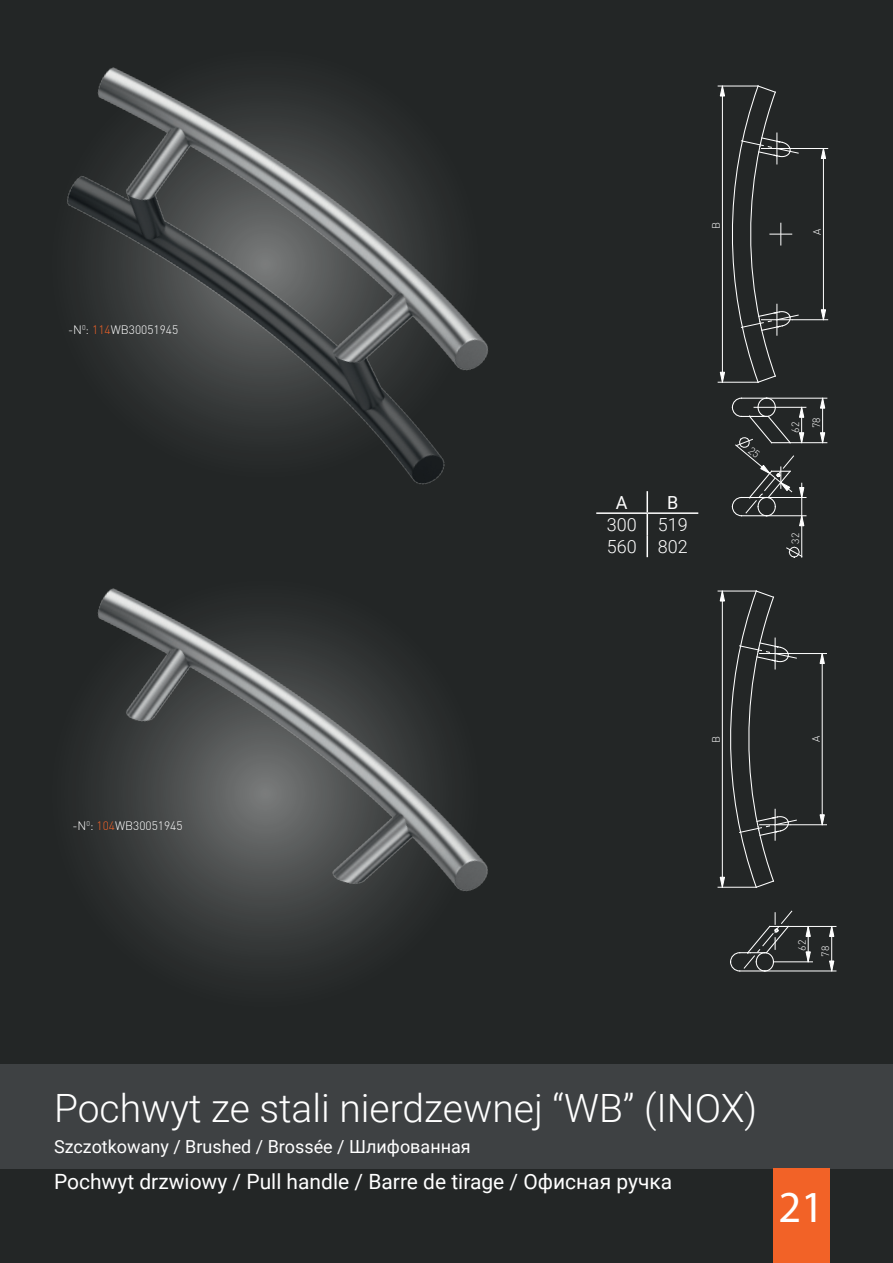
<style>
.page{position:relative;width:893px;height:1263px;background:#232626}
.page>*{position:absolute;margin:0;border:0;box-sizing:border-box;transform-origin:0 0}
.t1{font:44.4px "Myriad Pro";color:#fff}
.t2{font:300 39px "Roboto";color:#fff}
.t3{font:21px "Roboto";color:#fff}
.t4{font:18px "Roboto";color:#fff}
.t5{font:300 18px "Roboto";color:#fff}
.t6{font:12px "DIN Light PL";color:#fff}
.t7{font:10.5px "DIN Light PL";color:#fff}
.s1{color:#f26227}
</style>
<div class="page">
<div style="left:0;top:1064px;width:893px;height:104px;background:#3e4143"></div>
<div style="left:773px;top:1168px;width:57px;height:95px;background:#f26227"></div>
<img style="left:67px;top:67px;width:652px;height:293px">
<img style="left:0;top:360px;width:754px;height:809px">
<hr style="left:646px;top:491px;width:2px;height:21px;background:#fff">
<hr style="left:646px;top:514px;width:2px;height:21px;background:#fff">
<hr style="left:646px;top:535px;width:2px;height:22px;background:#fff">
<hr style="left:596px;top:512px;width:51px;height:2px;background:#fff">
<hr style="left:647px;top:512px;width:51px;height:2px;background:#fff">
<svg style="left:729px;top:910px;width:64px;height:62px"></svg>
<svg style="left:820px;top:149px;width:6px;height:10px"></svg>
<svg style="left:820px;top:309px;width:6px;height:10px"></svg>
<svg style="left:719px;top:85px;width:80px;height:299px"></svg>
<svg style="left:820px;top:432px;width:5px;height:10px"></svg>
<svg style="left:820px;top:397px;width:5px;height:12px"></svg>
<svg style="left:819px;top:814px;width:6px;height:10px"></svg>
<svg style="left:819px;top:654px;width:6px;height:10px"></svg>
<svg style="left:719px;top:590px;width:78px;height:298px"></svg>
<svg style="left:786px;top:547px;width:16px;height:11px"></svg>
<svg style="left:829px;top:927px;width:6px;height:10px"></svg>
<svg style="left:829px;top:960px;width:6px;height:11px"></svg>
<svg style="left:805px;top:927px;width:6px;height:10px"></svg>
<svg style="left:805px;top:951px;width:6px;height:10px"></svg>
<hr style="left:718px;top:382px;width:40px;height:1px;background:#fff">
<hr style="left:793px;top:319px;width:35px;height:1px;background:#fff">
<hr style="left:722px;top:86px;width:1px;height:296px;background:#fff">
<hr style="left:823px;top:148px;width:1px;height:172px;background:#fff">
<hr style="left:793px;top:148px;width:35px;height:1px;background:#fff">
<hr style="left:718px;top:86px;width:40px;height:1px;background:#fff">
<hr style="left:767px;top:515px;width:39px;height:1px;background:#fff">
<hr style="left:767px;top:497px;width:39px;height:1px;background:#fff">
<hr style="left:790px;top:442px;width:37px;height:1px;background:#fff">
<hr style="left:801px;top:483px;width:1px;height:74px;background:#fff">
<hr style="left:754px;top:407px;width:52px;height:1px;background:#fff">
<hr style="left:822px;top:398px;width:1px;height:45px;background:#fff">
<hr style="left:767px;top:398px;width:60px;height:1px;background:#fff">
<hr style="left:718px;top:887px;width:38px;height:1px;background:#fff">
<hr style="left:791px;top:824px;width:35px;height:1px;background:#fff">
<hr style="left:722px;top:591px;width:1px;height:296px;background:#fff">
<hr style="left:822px;top:653px;width:1px;height:172px;background:#fff">
<hr style="left:791px;top:653px;width:35px;height:1px;background:#fff">
<hr style="left:718px;top:591px;width:38px;height:1px;background:#fff">
<hr style="left:765px;top:971px;width:71px;height:1px;background:#fff">
<hr style="left:773px;top:961px;width:39px;height:1px;background:#fff">
<hr style="left:788px;top:926px;width:48px;height:1px;background:#fff">
<hr style="left:808px;top:926px;width:1px;height:36px;background:#fff">
<hr style="left:831px;top:926px;width:1px;height:45px;background:#fff">
<svg style="left:731px;top:397px;width:74px;height:129px"></svg>
<p class="t6" style="left:68px;top:323px;width:112px">-N<sup>0</sup>: <span class="s1">114</span>WB30051945</p>
<p class="t6" style="left:72px;top:818px;width:112px">-N<sup>0</sup>: <span class="s1">104</span>WB30051945</p>
<p class="t7" style="left:710px;top:229px;width:9px;rotate:-90deg">B</p>
<p class="t7" style="left:811px;top:235px;width:8px;rotate:-90deg">A</p>
<p class="t4" style="left:616px;top:490px;width:13px">A</p>
<p class="t4" style="left:667px;top:490px;width:13px">B</p>
<p class="t5" style="left:607px;top:512px;width:31px">300</p>
<p class="t5" style="left:658px;top:512px;width:31px">519</p>
<p class="t5" style="left:607px;top:534px;width:31px">560</p>
<p class="t5" style="left:658px;top:534px;width:31px">802</p>
<p class="t7" style="left:789px;top:433px;width:12px;rotate:-90deg">62</p>
<p class="t7" style="left:810px;top:428px;width:12px;rotate:-90deg">78</p>
<p class="t7" style="left:789px;top:544px;width:12px;rotate:-90deg">32</p>
<p class="t7" style="left:710px;top:743px;width:9px;rotate:-90deg">B</p>
<p class="t7" style="left:809px;top:742px;width:8px;rotate:-90deg">A</p>
<p class="t7" style="left:795px;top:951px;width:12px;rotate:-90deg">62</p>
<p class="t7" style="left:819px;top:957px;width:12px;rotate:-90deg">78</p>
<p class="t2" style="left:54px;top:1081px;width:705px">Pochwyt ze stali nierdzewnej “WB” (INOX)</p>
<p class="t4" style="left:54px;top:1134px;width:418px">Szczotkowany / Brushed / Brossée / Шлифованная</p>
<p class="t3" style="left:54px;top:1167px;width:620px">Pochwyt drzwiowy / Pull handle / Barre de tirage / Офисная ручка</p>
<h1 class="t1" style="left:778px;top:1180px;width:47px">21</h1>
</div>
